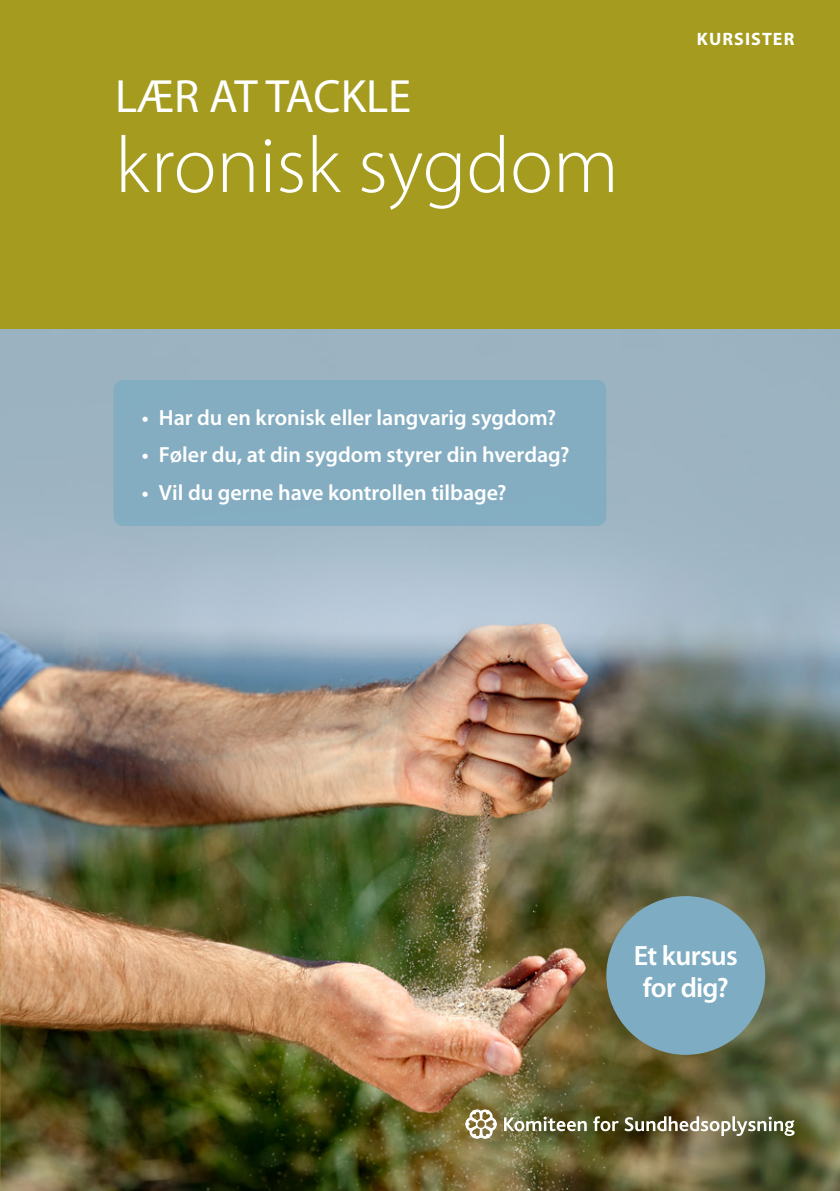
<style>
.page{position:relative;width:840px;height:1191px;background:#fff}
.page>*{position:absolute;margin:0;border:0;box-sizing:border-box;transform-origin:0 0}
.t1{font:300 80.4px "Myriad Pro";color:#fff}
.t2{font:46.8px "Myriad Pro";color:#fff}
.t3{font:600 28px/32px "Myriad Pro";letter-spacing:-.025em;color:#fff;text-align:center}
.t4{font:600 22px "Myriad Pro";color:#fff}
.t5{font:700 18px "Myriad Pro";letter-spacing:.06em;color:#fff}
</style>
<div class="page">
<img style="left:0;top:329px;width:839px;height:862px">
<div style="left:0;top:0;width:839px;height:329px;background:#a49b1f"></div>
<div style="left:113px;top:380px;width:493px;height:146px;background:#7eacc2;border-radius:10px"></div>
<div style="left:606px;top:896px;width:158px;height:158px;background:#7eacc2;border-radius:50%"></div>
<svg style="left:465px;top:1110px;width:31px;height:28px"></svg>
<div style="left:475px;top:1118px;width:11px;height:11px;border:2px solid #fff;border-radius:50%"></div>
<svg style="left:503px;top:1116px;width:83px;height:15px"></svg>
<svg style="left:593px;top:1116px;width:25px;height:15px"></svg>
<svg style="left:624px;top:1116px;width:170px;height:20px"></svg>
<h2 class="t2" style="left:115px;top:67px;width:297px">LÆR AT TACKLE</h2>
<h1 class="t1" style="left:115px;top:121px;width:505px">kronisk sygdom</h1>
<p class="t4" style="left:142px;top:403px;width:416px">• Har du en kronisk eller langvarig sygdom?</p>
<p class="t4" style="left:142px;top:441px;width:429px">• Føler du, at din sygdom styrer din hverdag?</p>
<p class="t4" style="left:142px;top:478px;width:366px">• Vil du gerne have kontrollen tilbage?</p>
<p class="t5" style="left:696px;top:28px;width:99px">KURSISTER</p>
<p class="t3" style="left:633px;top:939px;width:105px">Et kursus for dig?</p>
</div>
